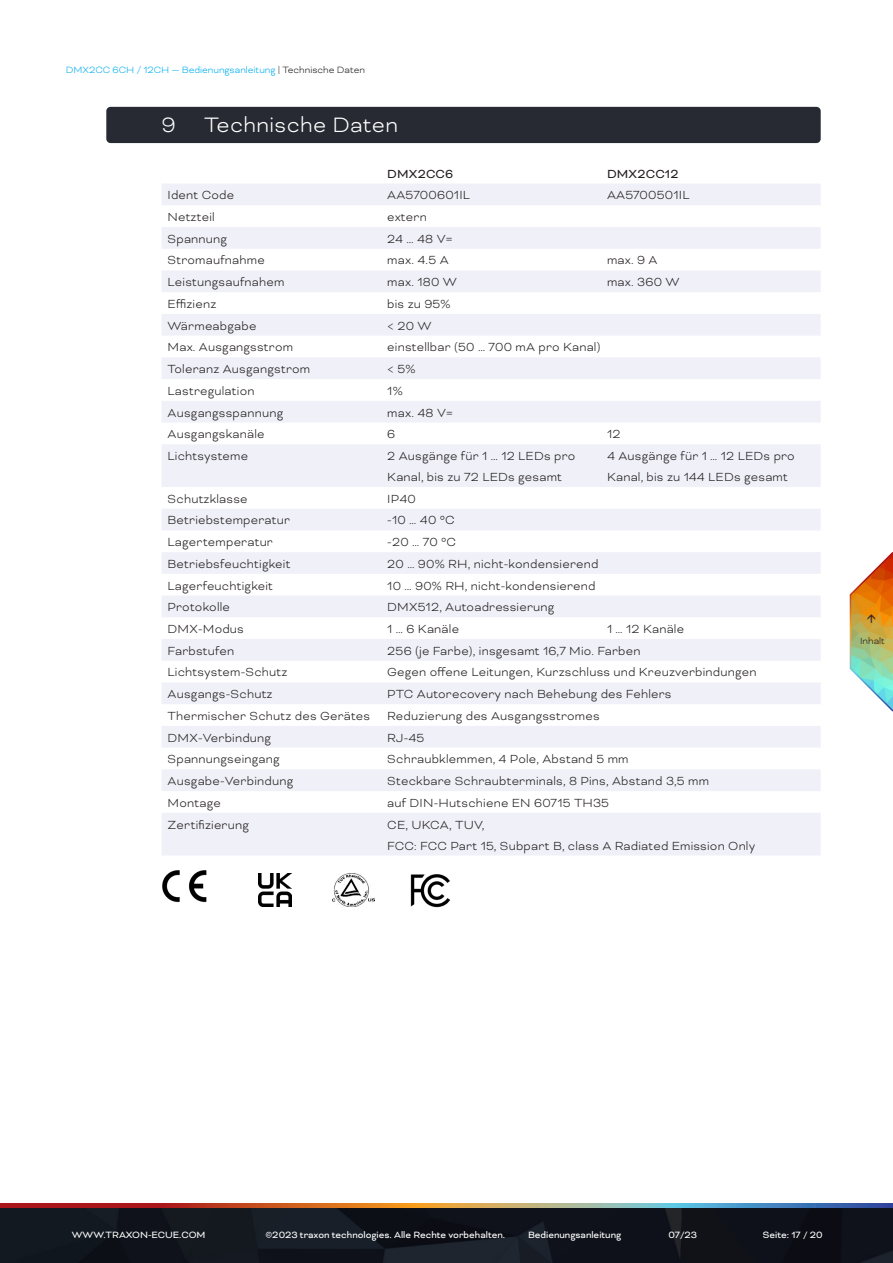
<style>
.page{position:relative;width:893px;height:1263px;background:#fff}
.page>*{position:absolute;margin:0;border:0;box-sizing:border-box;transform-origin:0 0}
.t1{font:300 24px "Bicyclette";letter-spacing:.015em;color:#fff}
.Text_Table_DE{font:300 13.5px/21px "Bicyclette";letter-spacing:.015em;color:#231f20}
.Text_Table_Header_DE{font:13.5px "Bicyclette";letter-spacing:.015em;color:#231f20}
.t2{font:10.5px "Bicyclette";color:#fff}
.t3{font:300 10.5px "Bicyclette";color:#00aeef}
.t4{font:300 10.5px "Bicyclette";color:#231f20}
.s1{color:#231f20}
</style>
<div class="page">
<img style="left:0;top:1207px;width:893px;height:56px">
<svg style="left:0;top:1203px;width:893px;height:4px;background:#9f7262"></svg>
<div style="left:106px;top:107px;width:715px;height:36px;background:#272a32;border-radius:4px"></div>
<svg style="left:162px;top:184px;width:659px;height:671px;fill:#f0f0f8"></svg>
<img style="left:162px;top:870px;width:45px;height:33px">
<img style="left:410px;top:874px;width:40px;height:33px">
<img style="left:258px;top:874px;width:33px;height:33px">
<img style="left:333px;top:873px;width:41px;height:34px">
<svg style="left:781px;top:492px;width:112px;height:273px"></svg>
<p class="t3" style="left:66px;top:64px;width:301px">DMX2CC 6CH / 12CH — Bedienungsanleitung <span class="s1">| Technische Daten</span></p>
<p class="t1" style="left:162px;top:111px;width:238px">9 Technische Daten</p>
<p class="Text_Table_Header_DE" style="left:387px;top:166px;width:68px">DMX2CC6</p>
<p class="Text_Table_Header_DE" style="left:607px;top:166px;width:73px">DMX2CC12</p>
<p class="Text_Table_DE" style="left:168px;top:185px;width:68px">Ident Code</p>
<p class="Text_Table_DE" style="left:387px;top:185px;width:84px">AA5700601IL</p>
<p class="Text_Table_DE" style="left:607px;top:185px;width:84px">AA5700501IL</p>
<p class="Text_Table_DE" style="left:168px;top:206px;width:49px">Netzteil</p>
<p class="Text_Table_DE" style="left:387px;top:206px;width:41px">extern</p>
<p class="Text_Table_DE" style="left:168px;top:228px;width:61px">Spannung</p>
<p class="Text_Table_DE" style="left:387px;top:228px;width:67px">24 … 48 V=</p>
<p class="Text_Table_DE" style="left:168px;top:250px;width:99px">Stromaufnahme</p>
<p class="Text_Table_DE" style="left:387px;top:250px;width:63px">max. 4.5 A</p>
<p class="Text_Table_DE" style="left:607px;top:250px;width:52px">max. 9 A</p>
<p class="Text_Table_DE" style="left:168px;top:271px;width:118px">Leistungsaufnahem</p>
<p class="Text_Table_DE" style="left:387px;top:271px;width:71px">max. 180 W</p>
<p class="Text_Table_DE" style="left:607px;top:271px;width:74px">max. 360 W</p>
<p class="Text_Table_DE" style="left:168px;top:293px;width:50px">Effizienz</p>
<p class="Text_Table_DE" style="left:387px;top:293px;width:65px">bis zu 95%</p>
<p class="Text_Table_DE" style="left:168px;top:315px;width:90px">Wärmeabgabe</p>
<p class="Text_Table_DE" style="left:387px;top:315px;width:46px">&lt; 20 W</p>
<p class="Text_Table_DE" style="left:168px;top:337px;width:127px">Max. Ausgangsstrom</p>
<p class="Text_Table_DE" style="left:387px;top:337px;width:215px">einstellbar (50 … 700 mA pro Kanal)</p>
<p class="Text_Table_DE" style="left:168px;top:358px;width:144px">Toleranz Ausgangstrom</p>
<p class="Text_Table_DE" style="left:387px;top:358px;width:30px">&lt; 5%</p>
<p class="Text_Table_DE" style="left:168px;top:380px;width:88px">Lastregulation</p>
<p class="Text_Table_DE" style="left:387px;top:380px;width:17px">1%</p>
<p class="Text_Table_DE" style="left:168px;top:402px;width:117px">Ausgangsspannung</p>
<p class="Text_Table_DE" style="left:387px;top:402px;width:67px">max. 48 V=</p>
<p class="Text_Table_DE" style="left:168px;top:424px;width:99px">Ausgangskanäle</p>
<p class="Text_Table_DE" style="left:387px;top:424px;width:10px">6</p>
<p class="Text_Table_DE" style="left:607px;top:424px;width:15px">12</p>
<p class="Text_Table_DE" style="left:168px;top:445px;width:82px">Lichtsysteme</p>
<p class="Text_Table_DE" style="left:387px;top:445px;width:190px">2 Ausgänge für 1 … 12 LEDs pro<br>Kanal, bis zu 72 LEDs gesamt</p>
<p class="Text_Table_DE" style="left:607px;top:445px;width:189px">4 Ausgänge für 1 … 12 LEDs pro<br>Kanal, bis zu 144 LEDs gesamt</p>
<p class="Text_Table_DE" style="left:168px;top:488px;width:82px">Schutzklasse</p>
<p class="Text_Table_DE" style="left:387px;top:488px;width:30px">IP40</p>
<p class="Text_Table_DE" style="left:168px;top:510px;width:124px">Betriebstemperatur</p>
<p class="Text_Table_DE" style="left:387px;top:510px;width:69px">-10 … 40 °C</p>
<p class="Text_Table_DE" style="left:168px;top:531px;width:107px">Lagertemperatur</p>
<p class="Text_Table_DE" style="left:387px;top:531px;width:70px">-20 … 70 °C</p>
<p class="Text_Table_DE" style="left:168px;top:553px;width:124px">Betriebsfeuchtigkeit</p>
<p class="Text_Table_DE" style="left:387px;top:553px;width:213px">20 … 90% RH, nicht-kondensierend</p>
<p class="Text_Table_DE" style="left:168px;top:575px;width:107px">Lagerfeuchtigkeit</p>
<p class="Text_Table_DE" style="left:387px;top:575px;width:210px">10 … 90% RH, nicht-kondensierend</p>
<p class="Text_Table_DE" style="left:168px;top:597px;width:64px">Protokolle</p>
<p class="Text_Table_DE" style="left:387px;top:597px;width:169px">DMX512, Autoadressierung</p>
<p class="Text_Table_DE" style="left:168px;top:618px;width:78px">DMX-Modus</p>
<p class="Text_Table_DE" style="left:387px;top:618px;width:73px">1 … 6 Kanäle</p>
<p class="Text_Table_DE" style="left:607px;top:618px;width:79px">1 … 12 Kanäle</p>
<p class="Text_Table_DE" style="left:168px;top:640px;width:68px">Farbstufen</p>
<p class="Text_Table_DE" style="left:387px;top:640px;width:255px">256 (je Farbe), insgesamt 16,7 Mio. Farben</p>
<p class="Text_Table_DE" style="left:168px;top:662px;width:121px">Lichtsystem-Schutz</p>
<p class="Text_Table_DE" style="left:387px;top:662px;width:371px">Gegen offene Leitungen, Kurzschluss und Kreuzverbindungen</p>
<p class="Text_Table_DE" style="left:168px;top:683px;width:106px">Ausgangs-Schutz</p>
<p class="Text_Table_DE" style="left:387px;top:683px;width:286px">PTC Autorecovery nach Behebung des Fehlers</p>
<p class="Text_Table_DE" style="left:168px;top:705px;width:204px">Thermischer Schutz des Gerätes</p>
<p class="Text_Table_DE" style="left:387px;top:705px;width:214px">Reduzierung des Ausgangsstromes</p>
<p class="Text_Table_DE" style="left:168px;top:727px;width:105px">DMX-Verbindung</p>
<p class="Text_Table_DE" style="left:387px;top:727px;width:39px">RJ-45</p>
<p class="Text_Table_DE" style="left:168px;top:749px;width:114px">Spannungseingang</p>
<p class="Text_Table_DE" style="left:387px;top:749px;width:243px">Schraubklemmen, 4 Pole, Abstand 5 mm</p>
<p class="Text_Table_DE" style="left:168px;top:770px;width:127px">Ausgabe-Verbindung</p>
<p class="Text_Table_DE" style="left:387px;top:770px;width:323px">Steckbare Schraubterminals, 8 Pins, Abstand 3,5 mm</p>
<p class="Text_Table_DE" style="left:168px;top:792px;width:55px">Montage</p>
<p class="Text_Table_DE" style="left:387px;top:792px;width:223px">auf DIN-Hutschiene EN 60715 TH35</p>
<p class="Text_Table_DE" style="left:168px;top:814px;width:83px">Zertifizierung</p>
<p class="Text_Table_DE" style="left:387px;top:814px;width:369px">CE, UKCA, TUV,<br>FCC: FCC Part 15, Subpart B, class A Radiated Emission Only</p>
<p class="t4" style="left:860px;top:634px;width:26px">Inhalt</p>
<p class="t2" style="left:72px;top:1229px;width:135px">WWW.TRAXON-ECUE.COM</p>
<p class="t2" style="left:265px;top:1229px;width:241px">©2023 traxon technologies. Alle Rechte vorbehalten.</p>
<p class="t2" style="left:528px;top:1229px;width:95px">Bedienungsanleitung</p>
<p class="t2" style="left:668px;top:1229px;width:30px">07/23</p>
<p class="t2" style="left:763px;top:1229px;width:61px">Seite: 17 / 20</p>
</div>
